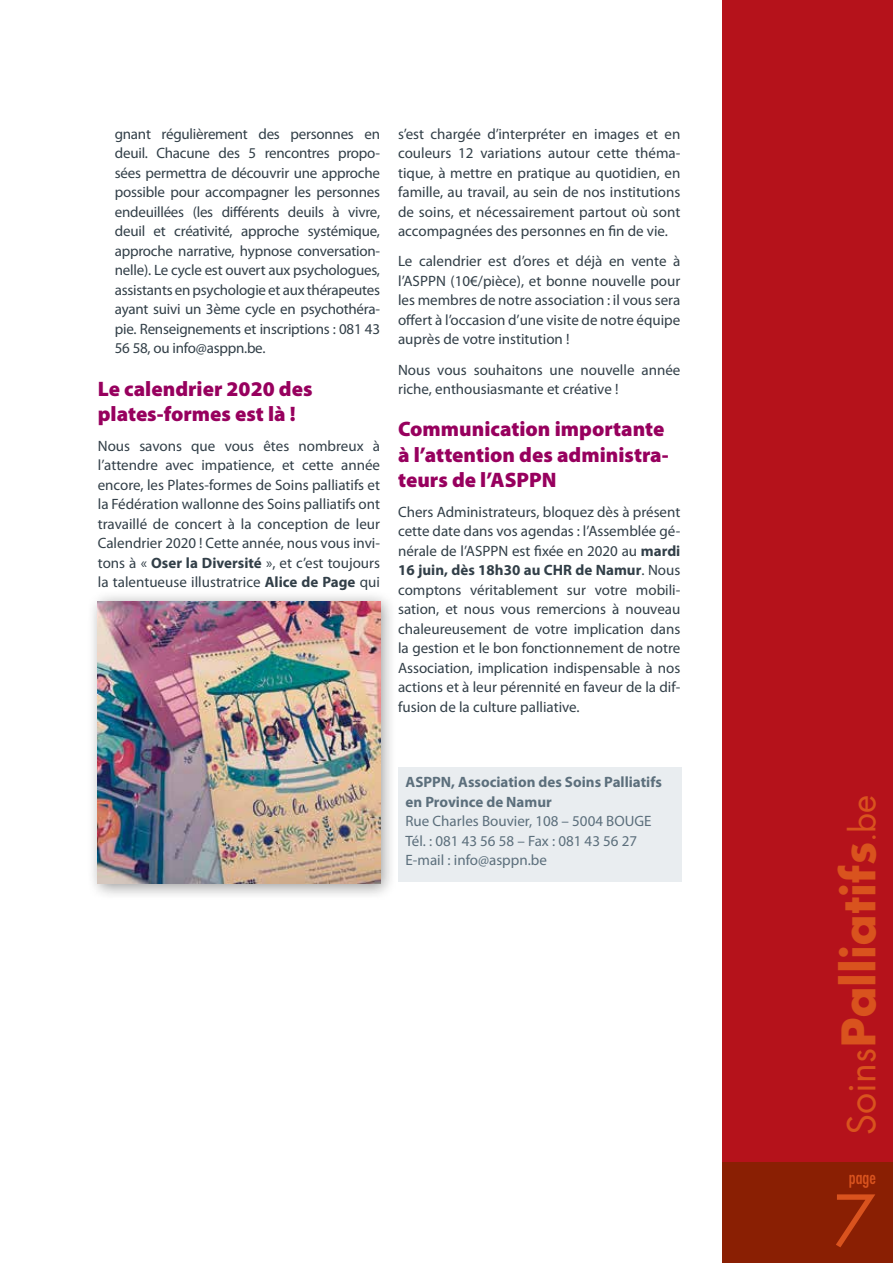
<style>
.page{position:relative;width:893px;height:1263px;background:#fff}
.page>*{position:absolute;margin:0;border:0;box-sizing:border-box;transform-origin:0 0}
.t1{font:69.15px "Futura";color:#d9531e}
.t2{font:700 45px "Futura";color:#d9531e}
.t3{font:900 21px/25.2px "Myriad Pro";color:#97005e}
.t4{font:condensed 18px "Futura";color:#d9531e}
.t5{font:15px/19.5px "Myriad Pro";color:#323f48;text-align:justify}
.t6{font:15px/19.5px "Myriad Pro";color:#5c6f7c}
.t7{font:700 15px/19.5px "Myriad Pro";color:#5c6f7c}
.s1{font-weight:700}
.s2{font-weight:400;font-size:37.5px}
.s3{font-weight:400;font-size:31.2px}
.s4{font-weight:400;font-size:34.65px}
</style>
<div class="page">
<div style="left:722px;top:0;width:171px;height:1189px;background:#b5121b"></div>
<div style="left:722px;top:1162px;width:171px;height:101px;background:#8a1f03"></div>
<div style="left:87px;top:590px;width:310px;height:310px;background:#000;opacity:.4"></div>
<img style="left:98px;top:601px;width:282px;height:282px">
<div style="left:398px;top:767px;width:283px;height:114px;background:#e9edf0"></div>
<p class="t5" style="left:115px;top:124px;width:267px">gnant régulièrement des personnes en deuil. Chacune des 5 rencontres propo&shy;sées permettra de découvrir une approche possible pour accompagner les personnes endeuillées (les différents deuils à vivre, deuil et créativité, approche systémique, approche narrative, hypnose conversation&shy;nelle). Le cycle est ouvert aux psychologues, assistants en psychologie et aux thérapeutes ayant suivi un 3ème cycle en psychothéra&shy;pie. Renseignements et inscriptions : 081 43<br>56 58, ou info@asppn.be.</p>
<h3 class="t3" style="left:98px;top:376px;width:216px">Le calendrier 2020 des plates-formes est là !</h3>
<p class="t5" style="left:98px;top:436px;width:284px">Nous savons que vous êtes nombreux à l’attendre avec impatience, et cette année encore, les Plates-formes de Soins palliatifs et la Fédération wallonne des Soins palliatifs ont travaillé de concert à la conception de leur Calendrier 2020 ! Cette année, nous vous invi&shy;tons à « <span class="s1">Oser la Diversité</span> », et c’est toujours la talentueuse illustratrice <span class="s1">Alice de Page</span> qui</p>
<p class="t5" style="left:398px;top:124px;width:284px">s’est chargée d’interpréter en images et en couleurs 12 variations autour cette théma&shy;tique, à mettre en pratique au quotidien, en famille, au travail, au sein de nos institutions de soins, et nécessairement partout où sont accompagnées des personnes en fin de vie.</p>
<p class="t5" style="left:398px;top:252px;width:284px">Le calendrier est d’ores et déjà en vente à l’ASPPN (10€/pièce), et bonne nouvelle pour les membres de notre association : il vous sera offert à l’occasion d’une visite de notre équipe auprès de votre institution !</p>
<p class="t5" style="left:398px;top:360px;width:284px">Nous vous souhaitons une nouvelle année riche, enthousiasmante et créative !</p>
<h3 class="t3" style="left:398px;top:417px;width:272px">Communication importante à l’attention des administra&shy;teurs de l’ASPPN</h3>
<p class="t5" style="left:398px;top:502px;width:284px">Chers Administrateurs, bloquez dès à présent cette date dans vos agendas : l’Assemblée gé&shy;nérale de l’ASPPN est fixée en 2020 au <span class="s1">mardi 16 juin, dès 18h30 au CHR de Namur</span>. Nous comptons véritablement sur votre mobili&shy;sation, et nous vous remercions à nouveau chaleureusement de votre implication dans la gestion et le bon fonctionnement de notre Association, implication indispensable à nos actions et à leur pérennité en faveur de la dif&shy;fusion de la culture palliative.</p>
<p class="t7" style="left:406px;top:772px;width:258px">ASPPN, Association des Soins Palliatifs en Province de Namur</p>
<p class="t6" style="left:406px;top:811px;width:247px">Rue Charles Bouvier, 108 – 5004 BOUGE<br>Tél. : 081 43 56 58 – Fax : 081 43 56 27<br>E-mail : info@asppn.be</p>
<h2 class="t2" style="left:826px;top:1135px;width:342px;rotate:-90deg"><span class="s2">Soins</span>Palliatifs<span class="s3">.</span><span class="s4">be</span></h2>
<p class="t4" style="left:849px;top:1166px;width:29px">page</p>
<h1 class="t1" style="left:833px;top:1173px;width:44px">7</h1>
</div>
